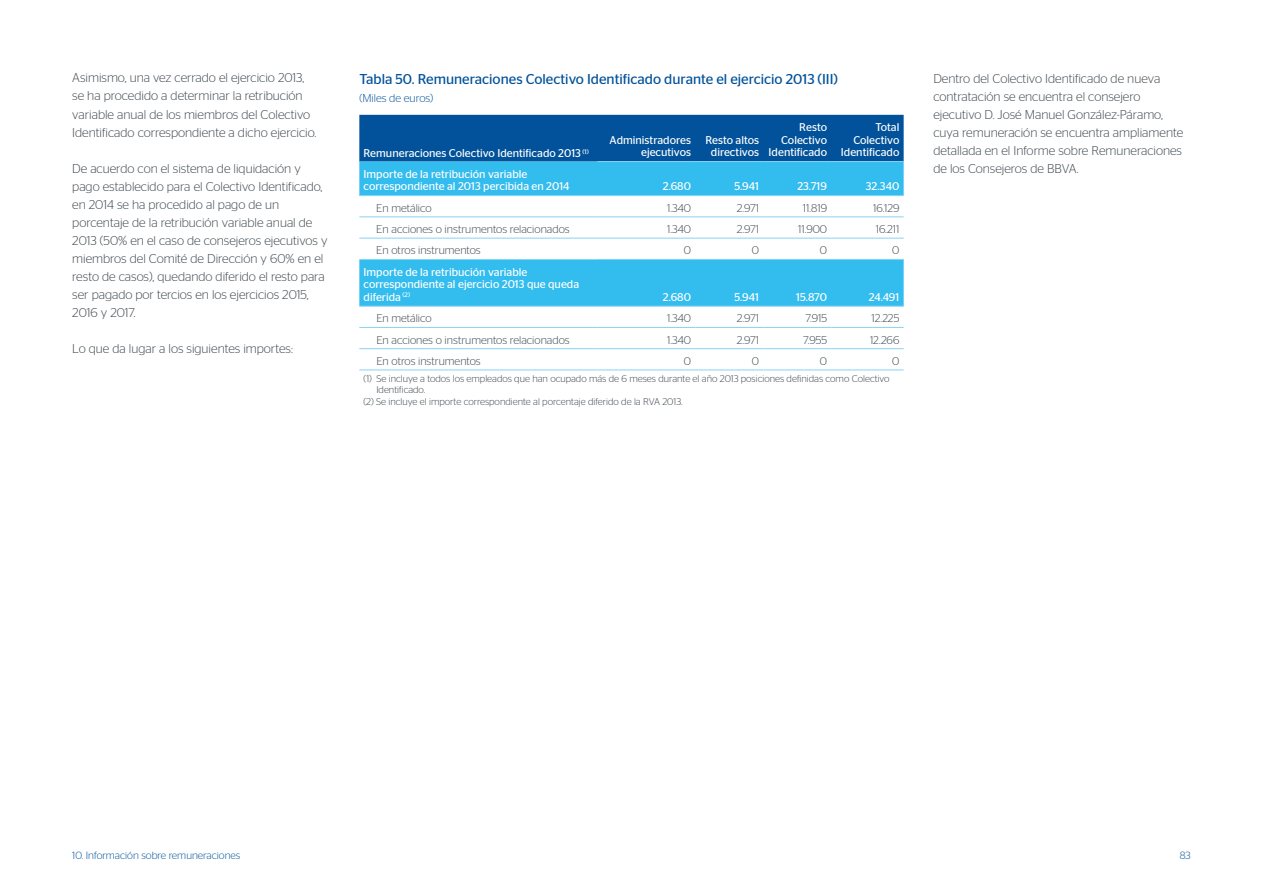
<style>
.page{position:relative;width:1263px;height:893px;background:#fff}
.page>*{position:absolute;margin:0;border:0;box-sizing:border-box;transform-origin:0 0}
.Titulo_tabla{font:14.25px "Stag Sans";color:#01529a}
.bloque_texto{font:300 12.75px/18px "Stag Sans";color:#3d464d}
.t1{font:11.25px/12.8px "Stag Sans";color:#fff;text-align:right}
.t2{font:300 11.25px "Stag Sans";color:#3d464d}
.Titulo_tabla-2{font:300 11.25px "Stag Sans";color:#01529a}
.t3{font:300 10.5px "Stag Sans";color:#01529a}
.notas_tablas{font:300 9.75px/11.2px "Stag Sans";color:#3d464d}
</style>
<div class="page">
<div style="left:359px;top:115px;width:545px;height:47px;background:#01529a"></div>
<svg style="left:359px;top:162px;width:545px;height:144px;fill:#33bcee"></svg>
<hr style="left:359px;top:195px;width:238px;height:1px;background:#87d2f4">
<hr style="left:597px;top:195px;width:98px;height:1px;background:#87d2f4">
<hr style="left:695px;top:195px;width:68px;height:1px;background:#87d2f4">
<hr style="left:763px;top:195px;width:68px;height:1px;background:#87d2f4">
<hr style="left:831px;top:195px;width:73px;height:1px;background:#87d2f4">
<hr style="left:359px;top:217px;width:238px;height:1px;background:#87d2f4">
<hr style="left:597px;top:217px;width:98px;height:1px;background:#87d2f4">
<hr style="left:695px;top:217px;width:68px;height:1px;background:#87d2f4">
<hr style="left:763px;top:217px;width:68px;height:1px;background:#87d2f4">
<hr style="left:831px;top:217px;width:73px;height:1px;background:#87d2f4">
<hr style="left:359px;top:238px;width:238px;height:1px;background:#87d2f4">
<hr style="left:597px;top:238px;width:98px;height:1px;background:#87d2f4">
<hr style="left:695px;top:238px;width:68px;height:1px;background:#87d2f4">
<hr style="left:763px;top:238px;width:68px;height:1px;background:#87d2f4">
<hr style="left:831px;top:238px;width:73px;height:1px;background:#87d2f4">
<hr style="left:359px;top:306px;width:238px;height:1px;background:#87d2f4">
<hr style="left:597px;top:306px;width:98px;height:1px;background:#87d2f4">
<hr style="left:695px;top:306px;width:68px;height:1px;background:#87d2f4">
<hr style="left:763px;top:306px;width:68px;height:1px;background:#87d2f4">
<hr style="left:831px;top:306px;width:73px;height:1px;background:#87d2f4">
<hr style="left:359px;top:327px;width:238px;height:1px;background:#87d2f4">
<hr style="left:597px;top:327px;width:98px;height:1px;background:#87d2f4">
<hr style="left:695px;top:327px;width:68px;height:1px;background:#87d2f4">
<hr style="left:763px;top:327px;width:68px;height:1px;background:#87d2f4">
<hr style="left:831px;top:327px;width:73px;height:1px;background:#87d2f4">
<hr style="left:359px;top:348px;width:238px;height:1px;background:#87d2f4">
<hr style="left:597px;top:348px;width:98px;height:1px;background:#87d2f4">
<hr style="left:695px;top:348px;width:68px;height:1px;background:#87d2f4">
<hr style="left:763px;top:348px;width:68px;height:1px;background:#87d2f4">
<hr style="left:831px;top:348px;width:73px;height:1px;background:#87d2f4">
<hr style="left:597px;top:161px;width:98px;height:1px;background:#87d2f4">
<hr style="left:597px;top:259px;width:98px;height:1px;background:#87d2f4">
<hr style="left:695px;top:161px;width:68px;height:1px;background:#87d2f4">
<hr style="left:695px;top:259px;width:68px;height:1px;background:#87d2f4">
<hr style="left:763px;top:161px;width:68px;height:1px;background:#87d2f4">
<hr style="left:763px;top:259px;width:68px;height:1px;background:#87d2f4">
<hr style="left:831px;top:161px;width:73px;height:1px;background:#87d2f4">
<hr style="left:831px;top:259px;width:73px;height:1px;background:#87d2f4">
<hr style="left:359px;top:370px;width:238px;height:1px;background:#87d2f4">
<hr style="left:597px;top:370px;width:98px;height:1px;background:#87d2f4">
<hr style="left:695px;top:370px;width:68px;height:1px;background:#87d2f4">
<hr style="left:763px;top:370px;width:68px;height:1px;background:#87d2f4">
<hr style="left:831px;top:370px;width:73px;height:1px;background:#87d2f4">
<p class="bloque_texto" style="left:72px;top:69px;width:246px">Asimismo, una vez cerrado el ejercicio 2013, se ha procedido a determinar la retribución variable anual de los miembros del Colectivo Identificado correspondiente a dicho ejercicio.</p>
<p class="bloque_texto" style="left:72px;top:159px;width:257px">De acuerdo con el sistema de liquidación y pago establecido para el Colectivo Identificado, en 2014 se ha procedido al pago de un porcentaje de la retribución variable anual de 2013 (50% en el caso de consejeros ejecutivos y miembros del Comité de Dirección y 60% en el resto de casos), quedando diferido el resto para ser pagado por tercios en los ejercicios 2015, 2016 y 2017.</p>
<p class="bloque_texto" style="left:72px;top:339px;width:222px">Lo que da lugar a los siguientes importes:</p>
<p class="Titulo_tabla" style="left:359px;top:71px;width:480px">Tabla 50. Remuneraciones Colectivo Identificado durante el ejercicio 2013 (III)</p>
<p class="Titulo_tabla-2" style="left:359px;top:92px;width:76px">(Miles de euros)</p>
<p class="t1" style="left:364px;top:147px;width:227px">Remuneraciones Colectivo Identificado 2013 <sup>(1)</sup></p>
<p class="t1" style="left:364px;top:167px;width:208px;text-align:left">Importe de la retribución variable correspondiente al 2013 percibida en 2014</p>
<p class="t1" style="left:610px;top:133px;width:83px">Administradores ejecutivos</p>
<p class="t1" style="left:705px;top:133px;width:55px;text-align:center">Resto altos directivos</p>
<p class="t1" style="left:769px;top:121px;width:60px">Resto<br>Colectivo<br>Identificado</p>
<p class="t1" style="left:841px;top:121px;width:60px">Total<br>Colectivo<br>Identificado</p>
<p class="t1" style="left:663px;top:180px;width:30px">2.680</p>
<p class="t1" style="left:734px;top:180px;width:26px">5.941</p>
<p class="t1" style="left:797px;top:180px;width:31px">23.719</p>
<p class="t1" style="left:866px;top:180px;width:35px">32.340</p>
<p class="t2" style="left:376px;top:202px;width:57px">En metálico</p>
<p class="t2" style="left:667px;top:202px;width:25px">1.340</p>
<p class="t2" style="left:737px;top:202px;width:24px">2.971</p>
<p class="t2" style="left:803px;top:202px;width:26px">11.819</p>
<p class="t2" style="left:873px;top:202px;width:28px">16.129</p>
<p class="t2" style="left:376px;top:223px;width:195px">En acciones o instrumentos relacionados</p>
<p class="t2" style="left:667px;top:223px;width:25px">1.340</p>
<p class="t2" style="left:737px;top:223px;width:24px">2.971</p>
<p class="t2" style="left:798px;top:223px;width:30px">11.900</p>
<p class="t2" style="left:876px;top:223px;width:25px">16.211</p>
<p class="t2" style="left:376px;top:244px;width:106px">En otros instrumentos</p>
<p class="t2" style="left:684px;top:244px;width:9px">0</p>
<p class="t2" style="left:752px;top:244px;width:9px">0</p>
<p class="t2" style="left:820px;top:244px;width:9px">0</p>
<p class="t2" style="left:892px;top:244px;width:9px">0</p>
<p class="t1" style="left:364px;top:265px;width:217px;text-align:left">Importe de la retribución variable correspondiente al ejercicio 2013 que queda diferida <sup>(2)</sup></p>
<p class="t1" style="left:663px;top:291px;width:30px">2.680</p>
<p class="t1" style="left:734px;top:291px;width:26px">5.941</p>
<p class="t1" style="left:796px;top:291px;width:32px">15.870</p>
<p class="t1" style="left:869px;top:291px;width:32px">24.491</p>
<p class="t2" style="left:376px;top:312px;width:57px">En metálico</p>
<p class="t2" style="left:667px;top:312px;width:25px">1.340</p>
<p class="t2" style="left:737px;top:312px;width:24px">2.971</p>
<p class="t2" style="left:805px;top:312px;width:23px">7.915</p>
<p class="t2" style="left:871px;top:312px;width:29px">12.225</p>
<p class="t2" style="left:376px;top:333px;width:195px">En acciones o instrumentos relacionados</p>
<p class="t2" style="left:667px;top:333px;width:25px">1.340</p>
<p class="t2" style="left:737px;top:333px;width:24px">2.971</p>
<p class="t2" style="left:803px;top:333px;width:25px">7.955</p>
<p class="t2" style="left:870px;top:333px;width:31px">12.266</p>
<p class="t2" style="left:376px;top:355px;width:106px">En otros instrumentos</p>
<p class="t2" style="left:684px;top:355px;width:9px">0</p>
<p class="t2" style="left:752px;top:355px;width:9px">0</p>
<p class="t2" style="left:820px;top:355px;width:9px">0</p>
<p class="t2" style="left:892px;top:355px;width:9px">0</p>
<p class="notas_tablas" style="left:376px;top:373px;width:515px;text-indent:-13px">(1) Se incluye a todos los empleados que han ocupado más de 6 meses durante el año 2013 posiciones definidas como Colectivo<br>Identificado.</p>
<p class="notas_tablas" style="left:364px;top:395px;width:320px">(2) Se incluye el importe correspondiente al porcentaje diferido de la RVA 2013.</p>
<p class="bloque_texto" style="left:933px;top:69px;width:251px">Dentro del Colectivo Identificado de nueva contratación se encuentra el consejero ejecutivo D. José Manuel González-Páramo, cuya remuneración se encuentra ampliamente detallada en el Informe sobre Remuneraciones de los Consejeros de BBVA.</p>
<p class="t3" style="left:72px;top:849px;width:170px">10. Información sobre remuneraciones</p>
<p class="t3" style="left:1180px;top:849px;width:12px">83</p>
</div>
